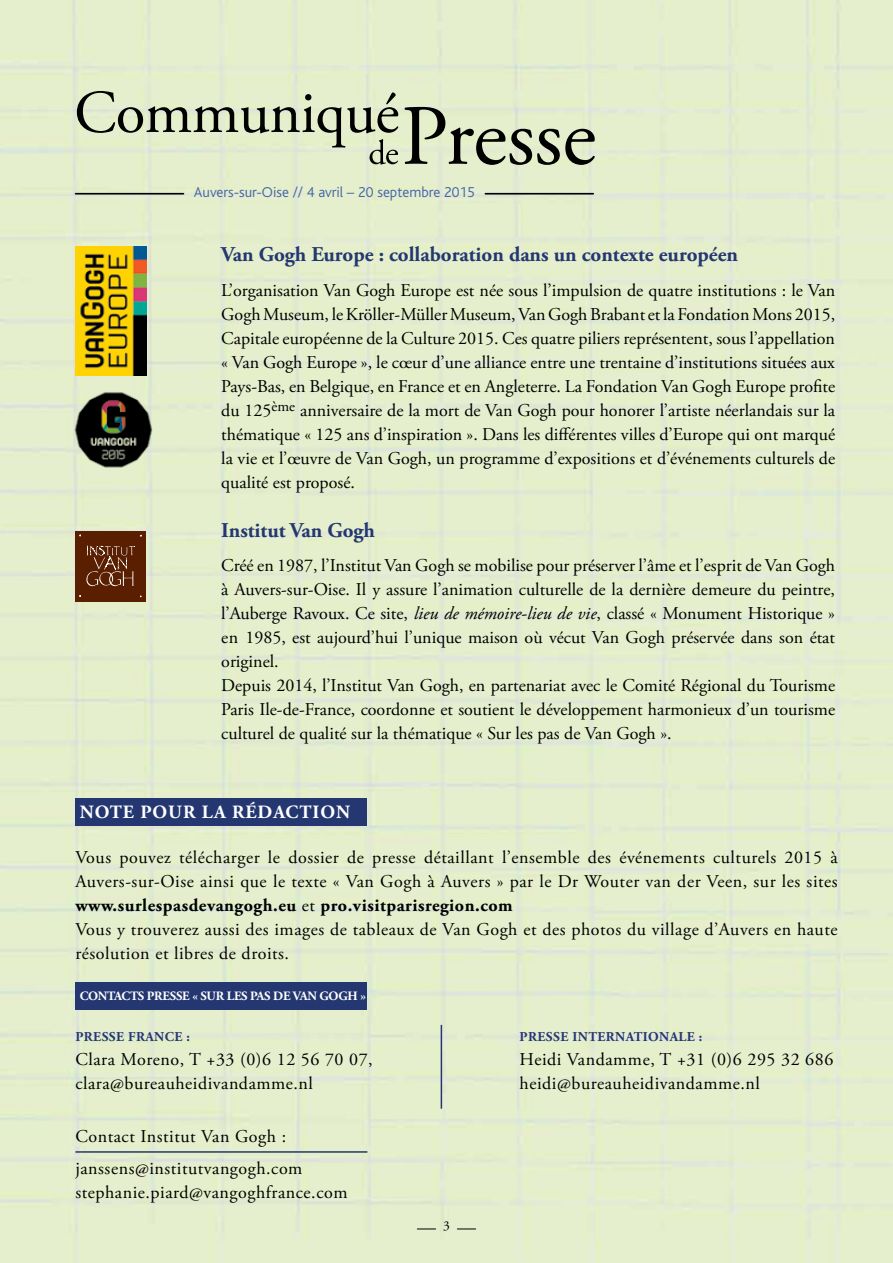
<style>
.page{position:relative;width:893px;height:1263px;background:#e5efcd}
.page>*{position:absolute;margin:0;border:0;box-sizing:border-box;transform-origin:0 0}
.t1{font:700 21px "Adobe Garamond Pro";color:#243771}
.t2{font:700 18.75px "Adobe Garamond Pro";letter-spacing:.05em;color:#fff}
.t3{font:18px/24px "Adobe Garamond Pro";color:#000;text-align:justify}
.t4{font:18px/24px "Adobe Garamond Pro";letter-spacing:.03em;color:#000}
.t5{font:300 15px "Bliss";color:#4366a3}
.t6{font:700 13.5px "Adobe Garamond Pro";letter-spacing:.03em;color:#243771}
.t7{font:13.5px "Adobe Garamond Pro";color:#000}
.t8{font:700 12.75px "Adobe Garamond Pro";letter-spacing:-.02em;color:#fff}
.s1{font-style:italic}
.s2{font-weight:700}
</style>
<div class="page">
<div style="left:75px;top:799px;width:292px;height:27px;background:#243771"></div>
<div style="left:75px;top:982px;width:292px;height:27px;background:#243771"></div>
<img style="left:75px;top:246px;width:71px;height:129px">
<div style="left:76px;top:531px;width:70px;height:71px;background:#591f00"></div>
<svg style="left:86px;top:545px;width:49px;height:41px"></svg>
<hr style="left:441px;top:1025px;width:1px;height:84px;background:#243771">
<hr style="left:75px;top:1151px;width:292px;height:2px;background:#243771">
<svg style="left:417px;top:1228px;width:19px;height:1px"></svg>
<svg style="left:457px;top:1228px;width:19px;height:1px"></svg>
<svg style="left:404px;top:107px;width:191px;height:58px"></svg>
<svg style="left:77px;top:91px;width:321px;height:74px"></svg>
<img style="left:71px;top:387px;width:84px;height:84px">
<hr style="left:76px;top:193px;width:107px;height:2px;background:#000">
<hr style="left:485px;top:193px;width:108px;height:2px;background:#000">
<p class="t5" style="left:194px;top:184px;width:282px">Auvers-sur-Oise // 4 avril – 20 septembre 2015</p>
<p class="t1" style="left:221px;top:242px;width:518px">Van Gogh Europe : collaboration dans un contexte européen</p>
<p class="t3" style="left:221px;top:279px;width:615px">L’organisation Van Gogh Europe est née sous l’impulsion de quatre institutions : le Van Gogh Museum, le Kröller-Müller Museum, Van Gogh Brabant et la Fondation Mons 2015, Capitale européenne de la Culture 2015. Ces quatre piliers représentent, sous l’appellation « Van Gogh Europe », le cœur d’une alliance entre une trentaine d’institutions situées aux Pays-Bas, en Belgique, en France et en Angleterre. La Fondation Van Gogh Europe profite du 125<sup>ème</sup> anniversaire de la mort de Van Gogh pour honorer l’artiste néerlandais sur la thématique « 125 ans d’inspiration ». Dans les différentes villes d’Europe qui ont marqué la vie et l’œuvre de Van Gogh, un programme d’expositions et d’événements culturels de qualité est proposé.</p>
<p class="t1" style="left:221px;top:518px;width:155px">Institut Van Gogh</p>
<p class="t3" style="left:221px;top:554px;width:615px;text-align:left">Créé en 1987, l’Institut Van Gogh se mobilise pour préserver l’âme et l’esprit de Van Gogh à Auvers-sur-Oise. Il y assure l’animation culturelle de la dernière demeure du peintre, l’Auberge Ravoux. Ce site, <span class="s1">lieu de mémoire-lieu de vie</span>, classé « Monument Historique » en 1985, est aujourd’hui l’unique maison où vécut Van Gogh préservée dans son état originel.<br>Depuis 2014, l’Institut Van Gogh, en partenariat avec le Comité Régional du Tourisme Paris Ile-de-France, coordonne et soutient le développement harmonieux d’un tourisme culturel de qualité sur la thématique « Sur les pas de Van Gogh ».</p>
<p class="t2" style="left:80px;top:801px;width:272px">NOTE POUR LA RÉDACTION</p>
<p class="t4" style="left:75px;top:846px;width:764px">Vous pouvez télécharger le dossier de presse détaillant l’ensemble des événements culturels 2015 à Auvers-sur-Oise ainsi que le texte « Van Gogh à Auvers » par le Dr Wouter van der Veen, sur les sites <span class="s2">www.surlespasdevangogh.eu</span> et <span class="s2">pro.visitparisregion.com<br></span>Vous y trouverez aussi des images de tableaux de Van Gogh et des photos du village d’Auvers en haute résolution et libres de droits.</p>
<p class="t8" style="left:80px;top:988px;width:288px">CONTACTS PRESSE « SUR LES PAS DE VAN GOGH »</p>
<p class="t6" style="left:75px;top:1029px;width:116px">PRESSE FRANCE :</p>
<p class="t4" style="left:75px;top:1048px;width:299px">Clara Moreno, T +33 (0)6 12 56 70 07, clara@bureauheidivandamme.nl</p>
<p class="t4" style="left:75px;top:1121px;width:229px;line-height:31.5px">Contact Institut Van Gogh : janssens@institutvangogh.com</p>
<p class="t4" style="left:75px;top:1181px;width:274px">stephanie.piard@vangoghfrance.com</p>
<p class="t7" style="left:443px;top:1218px;width:8px">3</p>
<p class="t6" style="left:520px;top:1029px;width:184px">PRESSE INTERNATIONALE :</p>
<p class="t4" style="left:520px;top:1048px;width:315px">Heidi Vandamme, T +31 (0)6 295 32 686 heidi@bureauheidivandamme.nl</p>
</div>
